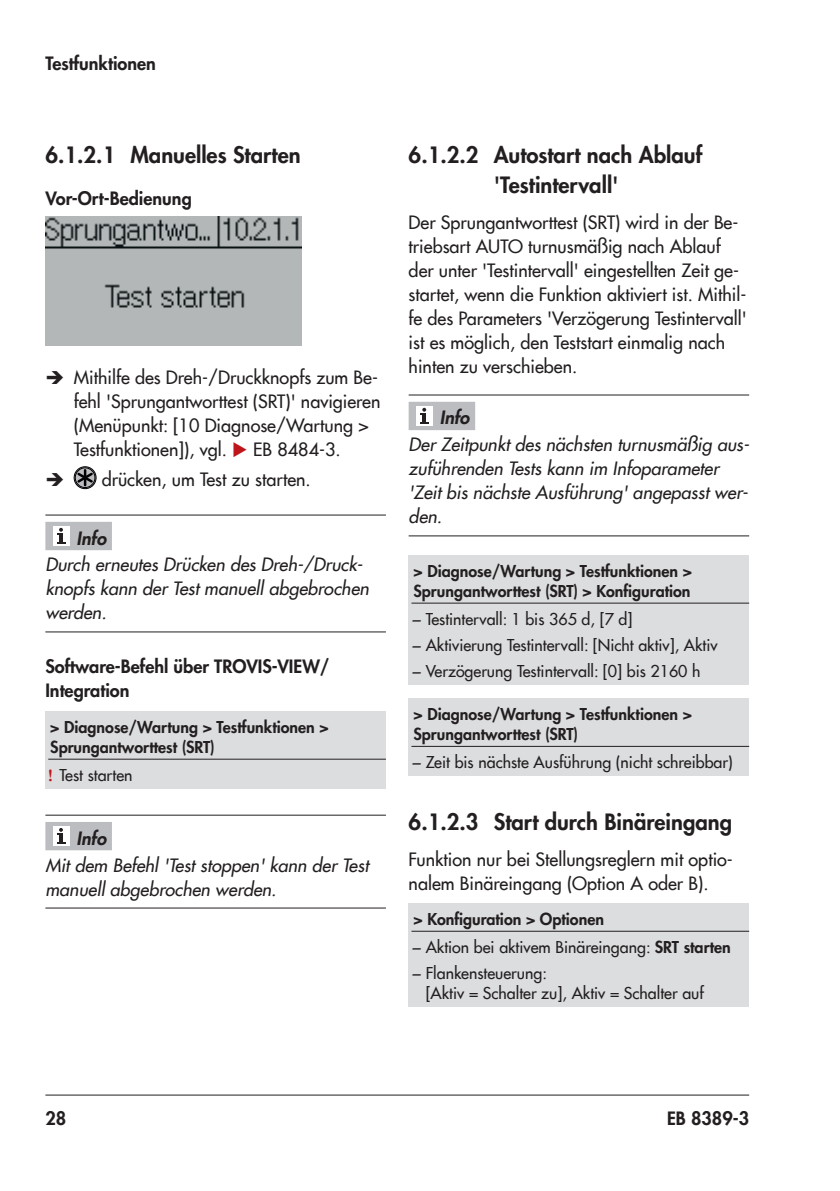
<style>
.page{position:relative;width:840px;height:1191px;background:#fff}
.page>*{position:absolute;margin:0;border:0;box-sizing:border-box;transform-origin:0 0}
.t1{font:800 22px/30px "Futura Com";color:#231f20;text-align:center}
.t2{font:500 18px/24px "Futura Com";color:#231f20}
.t3{font:italic 500 18px/24px "Futura Com";color:#231f20}
.t4{font:800 18px/24px "Futura Com";color:#231f20}
.t5{font:italic 800 18px "Futura Com";color:#231f20}
.t6{font:800 16px/20px "Futura Com";color:#231f20}
.t7{font:500 16px/26px "Futura Com";color:#231f20}
.s1{color:#be151b}
.s2{font-family:"Garamond";font-weight:700;font-size:18px;color:#be151b}
.s3{font-family:"Futura";font-weight:400;font-style:italic}
.s4{font-weight:500}
</style>
<div class="page">
<hr style="left:45px;top:1094px;width:703px;height:1px;background:#231f20">
<hr style="left:45px;top:514px;width:341px;height:1px;background:#231f20">
<hr style="left:45px;top:631px;width:341px;height:1px;background:#231f20">
<hr style="left:45px;top:814px;width:341px;height:1px;background:#231f20">
<hr style="left:45px;top:907px;width:341px;height:1px;background:#231f20">
<img style="left:45px;top:217px;width:256px;height:128px">
<svg style="left:74px;top:467px;width:22px;height:21px"></svg>
<div style="left:74px;top:466px;width:22px;height:23px;border:1px solid #000002;border-radius:50%"></div>
<svg style="left:75px;top:470px;width:20px;height:15px"></svg>
<div style="left:75px;top:468px;width:20px;height:20px;border:1px solid #000002;border-radius:50%"></div>
<div style="left:45px;top:711px;width:341px;height:77px;background:#dcdddf"></div>
<hr style="left:48px;top:758px;width:338px;height:1px;background:#231f20">
<hr style="left:408px;top:394px;width:340px;height:1px;background:#231f20">
<hr style="left:408px;top:535px;width:340px;height:1px;background:#231f20">
<div style="left:408px;top:555px;width:340px;height:129px;background:#dcdddf"></div>
<hr style="left:411px;top:602px;width:337px;height:1px;background:#231f20">
<div style="left:408px;top:698px;width:340px;height:78px;background:#dcdddf"></div>
<hr style="left:411px;top:746px;width:337px;height:1px;background:#231f20">
<div style="left:408px;top:903px;width:340px;height:103px;background:#dcdddf"></div>
<hr style="left:411px;top:930px;width:337px;height:1px;background:#231f20">
<div style="left:45px;top:522px;width:67px;height:28px;background:#bcbdc0"></div>
<div style="left:53px;top:526px;width:16px;height:19px;background:#fff"></div>
<hr style="left:59px;top:533px;width:4px;height:10px;background:#231f20">
<svg style="left:57px;top:528px;width:6px;height:6px"></svg>
<div style="left:45px;top:822px;width:67px;height:28px;background:#bcbdc0"></div>
<div style="left:53px;top:826px;width:16px;height:19px;background:#fff"></div>
<hr style="left:59px;top:833px;width:4px;height:10px;background:#231f20">
<svg style="left:57px;top:828px;width:6px;height:6px"></svg>
<div style="left:408px;top:402px;width:67px;height:28px;background:#bcbdc0"></div>
<div style="left:416px;top:406px;width:16px;height:19px;background:#fff"></div>
<hr style="left:422px;top:413px;width:4px;height:10px;background:#231f20">
<svg style="left:420px;top:408px;width:6px;height:6px"></svg>
<p class="t4" style="left:45px;top:50px;width:112px">Testfunktionen</p>
<p class="t1" style="left:45px;top:139px;width:256px">6.1.2.1 Manuelles Starten</p>
<p class="t4" style="left:45px;top:186px;width:148px">Vor-Ort-Bedienung</p>
<p class="t2" style="left:74px;top:364px;width:308px">Mithilfe des Dreh-/Druckknopfs zum Be&shy;fehl 'Sprungantworttest (SRT)' navigieren (Menüpunkt: [10 Diagnose/Wartung &gt; Testfunktionen]), vgl. <span class="s1">◆</span> EB 8484-3.</p>
<p class="t2" style="left:102px;top:466px;width:210px">drücken, um Test zu starten.</p>
<p class="t5" style="left:77px;top:524px;width:31px">Info</p>
<p class="t3" style="left:45px;top:552px;width:325px">Durch erneutes Drücken des Dreh-/Druck&shy;knopfs kann der Test manuell abgebrochen werden.</p>
<p class="t4" style="left:45px;top:654px;width:285px">Software-Befehl über TROVIS-VIEW/<br>Integration</p>
<p class="t6" style="left:50px;top:716px;width:280px">&gt; Diagnose/Wartung &gt; Testfunktionen &gt;<br>Sprungantworttest (SRT)</p>
<p class="t7" style="left:48px;top:761px;width:86px"><span class="s2">!</span> Test starten</p>
<p class="t5" style="left:77px;top:824px;width:31px">Info</p>
<p class="t3" style="left:45px;top:852px;width:324px">Mit dem Befehl 'Test stoppen' kann der Test manuell abgebrochen werden.</p>
<p class="t1" style="left:408px;top:139px;width:295px">6.1.2.2 Autostart nach Ablauf 'Testintervall'</p>
<p class="t2" style="left:408px;top:210px;width:339px">Der Sprungantworttest (SRT) wird in der Be&shy;triebsart AUTO turnusmäßig nach Ablauf der unter 'Testintervall' eingestellten Zeit ge&shy;startet, wenn die Funktion aktiviert ist. Mithil&shy;fe des Parameters 'Verzögerung Testintervall' ist es möglich, den Teststart einmalig nach hinten zu verschieben.</p>
<p class="t5" style="left:439px;top:404px;width:31px">Info</p>
<p class="t3" style="left:408px;top:432px;width:342px">Der Zeitpunkt des nächsten turnusmäßig aus&shy;zuführenden Tests kann im Infoparameter 'Zeit bis nächste Ausführung' angepasst wer&shy;den.</p>
<p class="t6" style="left:413px;top:560px;width:280px">&gt; Diagnose/Wartung &gt; Testfunktionen &gt;<br>Sprungantworttest (SRT) &gt; Konfiguration</p>
<p class="t7" style="left:411px;top:605px;width:307px"><span class="s3">−</span> Testintervall: 1 bis 365 d, [7 d]<br><span class="s3">−</span> Aktivierung Testintervall: [Nicht aktiv], Aktiv <span class="s3">−</span> Verzögerung Testintervall: [0] bis 2160 h</p>
<p class="t6" style="left:413px;top:703px;width:280px">&gt; Diagnose/Wartung &gt; Testfunktionen &gt;<br>Sprungantworttest (SRT)</p>
<p class="t7" style="left:411px;top:748px;width:322px"><span class="s3">−</span> Zeit bis nächste Ausführung (nicht schreibbar)</p>
<p class="t1" style="left:408px;top:805px;width:325px">6.1.2.3 Start durch Binäreingang</p>
<p class="t2" style="left:408px;top:846px;width:325px">Funktion nur bei Stellungsreglern mit optio&shy;nalem Binäreingang (Option A oder B).</p>
<p class="t6" style="left:411px;top:904px;width:321px;line-height:28px">&gt; Konfiguration &gt; Optionen<br><span class="s3">−</span> <span class="s4">Aktion bei aktivem Binäreingang:</span> SRT starten</p>
<p class="t7" style="left:425px;top:962px;width:279px;line-height:20px;text-indent:-14px"><span class="s3">−</span> Flankensteuerung:<br>[Aktiv = Schalter zu], Aktiv = Schalter auf</p>
<p class="t4" style="left:45px;top:1105px;width:22px">28</p>
<p class="t4" style="left:666px;top:1105px;width:83px">EB 8389-3</p>
</div>
